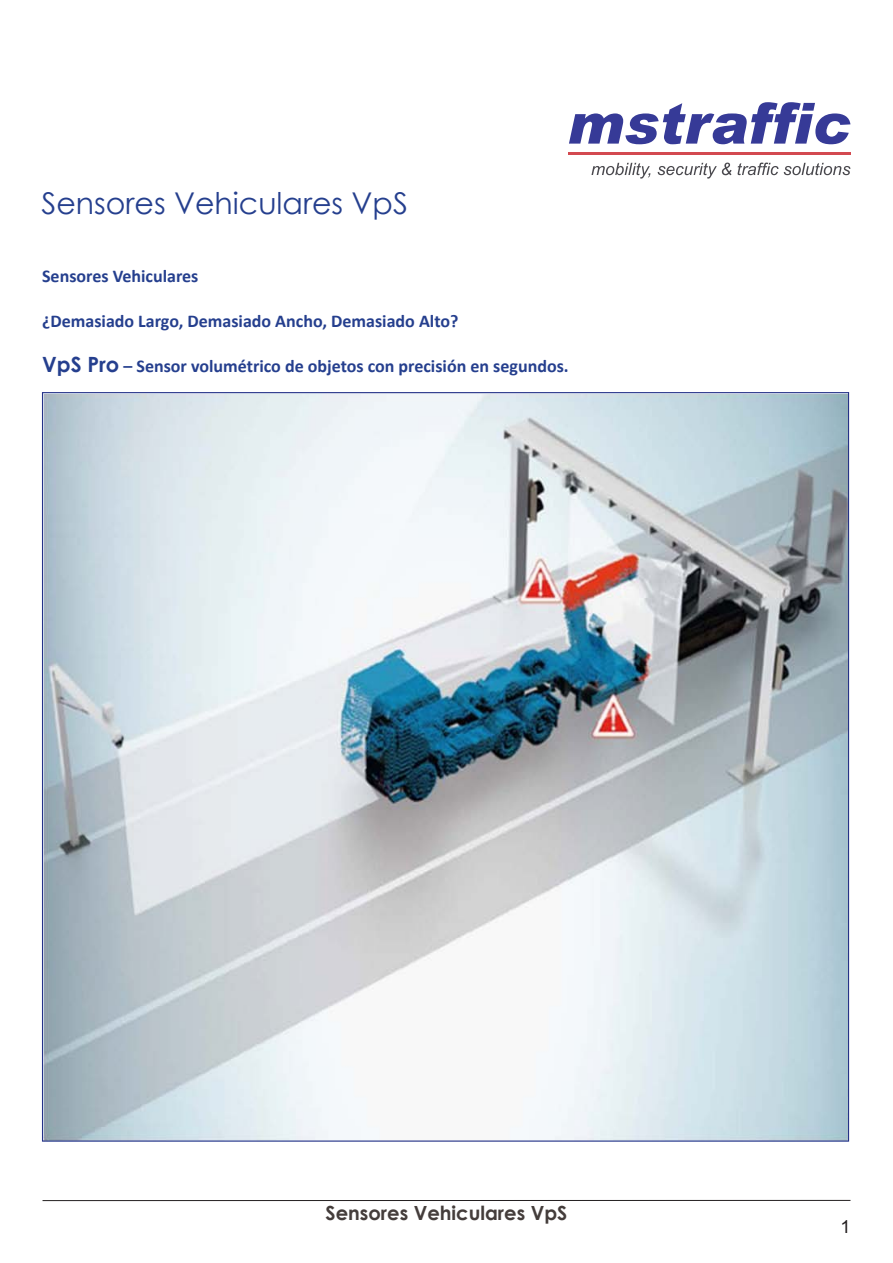
<style>
.page{position:relative;width:893px;height:1263px;background:#fff}
.page>*{position:absolute;margin:0;border:0;box-sizing:border-box;transform-origin:0 0}
.t1{font:30px "Century Gothic";color:#253f8e}
.t2{font:700 19.5px "Century Gothic";color:#443d3b}
.t3{font:700 18px "Calibri";color:#253f8e}
.t4{font:18px "Arial";color:#231f20}
.s1{font-family:"Century Gothic";font-size:21px}
</style>
<div class="page">
<svg style="left:569px;top:102px;width:281px;height:42px"></svg>
<svg style="left:591px;top:163px;width:59px;height:16px"></svg>
<svg style="left:658px;top:163px;width:74px;height:16px"></svg>
<svg style="left:738px;top:163px;width:40px;height:12px"></svg>
<svg style="left:784px;top:163px;width:66px;height:12px"></svg>
<hr style="left:568px;top:153px;width:282px;height:2px;background:#d34950">
<hr style="left:43px;top:1200px;width:807px;height:1px;background:#231f20">
<img style="left:44px;top:394px;width:803px;height:746px">
<p class="t1" style="left:42px;top:182px;width:368px">Sensores Vehiculares VpS</p>
<p class="t3" style="left:42px;top:265px;width:158px">Sensores Vehiculares</p>
<p class="t3" style="left:42px;top:310px;width:418px">¿Demasiado Largo, Demasiado Ancho, Demasiado Alto?</p>
<p class="t3" style="left:42px;top:355px;width:528px"><span class="s1">VpS Pro</span> – Sensor volumétrico de objetos con precisión en segundos.</p>
<p class="t2" style="left:326px;top:1198px;width:243px">Sensores Vehiculares VpS</p>
<p class="t4" style="left:840px;top:1215px;width:12px">1</p>
</div>
